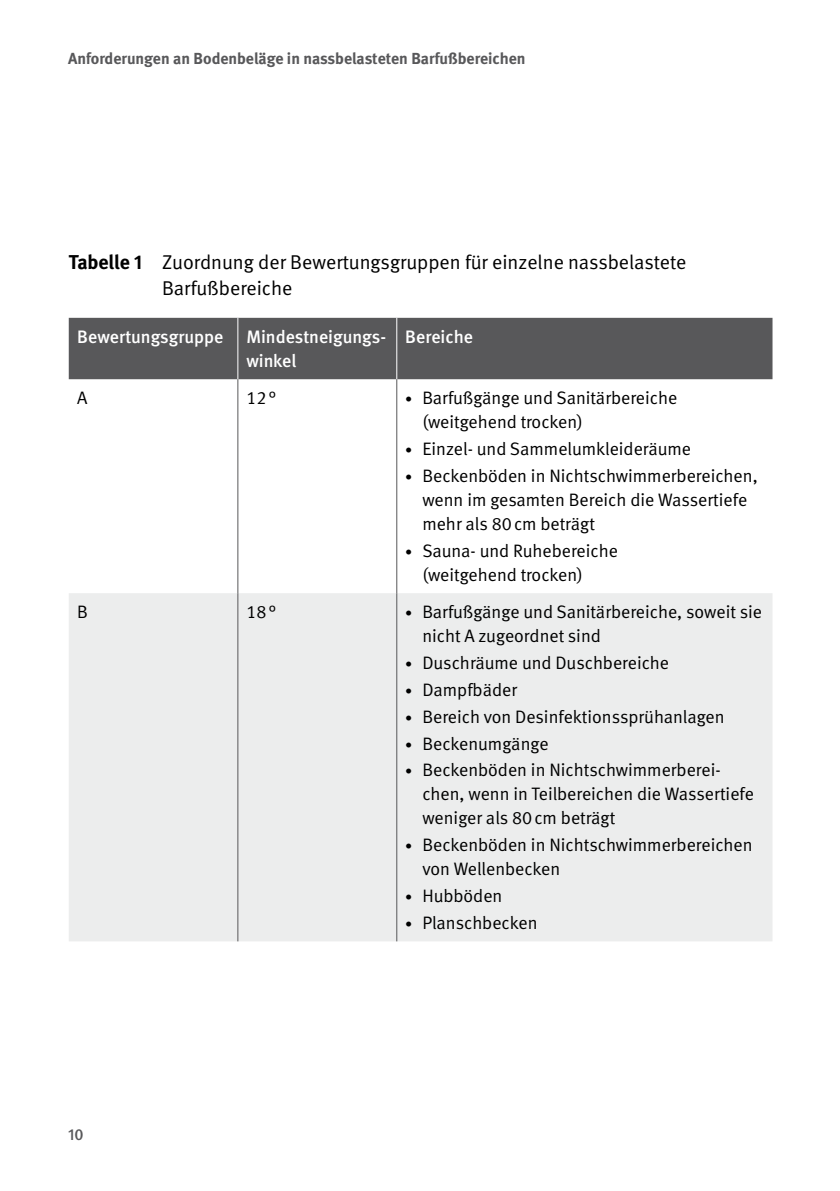
<style>
.page{position:relative;width:840px;height:1191px;background:#fff}
.page>*{position:absolute;margin:0;border:0;box-sizing:border-box;transform-origin:0 0}
.t1{font:20px/25.6px "DGUV Meta";color:#000}
.t2{font:18px/24px "DGUV Meta";color:#000}
.t3{font:500 18px/24px "DGUV Meta";color:#fff}
.t4{font:700 16px "DGUV Meta";color:#58585a}
.t5{font:500 16px "DGUV Meta";color:#58585a}
.s1{font-weight:700}
.s2{font-size:14px}
</style>
<div class="page">
<div style="left:69px;top:318px;width:703px;height:61px;background:#58585a"></div>
<div style="left:69px;top:593px;width:703px;height:348px;background:#eceded"></div>
<hr style="left:237px;top:318px;width:1px;height:61px;background:#fff">
<hr style="left:396px;top:318px;width:1px;height:61px;background:#fff">
<hr style="left:237px;top:379px;width:1px;height:214px;background:#58585a">
<hr style="left:396px;top:379px;width:1px;height:214px;background:#58585a">
<hr style="left:237px;top:593px;width:1px;height:348px;background:#58585a">
<hr style="left:396px;top:593px;width:1px;height:348px;background:#58585a">
<p class="t4" style="left:68px;top:49px;width:458px">Anforderungen an Bodenbeläge in nassbelasteten Barfußbereichen</p>
<p class="t1" style="left:162px;top:250px;width:525px;text-indent:-93px"><span class="s1">Tabelle 1</span> Zuordnung der Bewertungsgruppen für einzelne nassbelastete<br>Barfußbereiche</p>
<p class="t3" style="left:77px;top:325px;width:147px">Bewertungsgruppe</p>
<p class="t3" style="left:246px;top:325px;width:141px">Mindestneigungs&shy;winkel</p>
<p class="t3" style="left:405px;top:325px;width:69px">Bereiche</p>
<p class="t2" style="left:77px;top:386px;width:12px">A</p>
<p class="t2" style="left:246px;top:386px;width:31px">12°</p>
<p class="t2" style="left:422px;top:386px;width:256px;text-indent:-17px"><span class="s2">•</span> Barfußgänge und Sanitärbereiche (weitgehend trocken)</p>
<p class="t2" style="left:405px;top:437px;width:287px"><span class="s2">•</span> Einzel- und Sammelumkleideräume</p>
<p class="t2" style="left:422px;top:464px;width:337px;text-indent:-17px"><span class="s2">•</span> Beckenböden in Nichtschwimmerbereichen, wenn im gesamten Bereich die Wassertiefe mehr als 80cm beträgt</p>
<p class="t2" style="left:422px;top:539px;width:197px;text-indent:-17px"><span class="s2">•</span> Sauna- und Ruhebereiche (weitgehend trocken)</p>
<p class="t2" style="left:77px;top:600px;width:12px">B</p>
<p class="t2" style="left:246px;top:600px;width:31px">18°</p>
<p class="t2" style="left:422px;top:600px;width:341px;text-indent:-17px"><span class="s2">•</span> Barfußgänge und Sanitärbereiche, soweit sie nicht A zugeordnet sind</p>
<p class="t2" style="left:405px;top:651px;width:265px"><span class="s2">•</span> Duschräume und Duschbereiche</p>
<p class="t2" style="left:405px;top:678px;width:113px"><span class="s2">•</span> Dampfbäder</p>
<p class="t2" style="left:405px;top:705px;width:321px"><span class="s2">•</span> Bereich von Desinfektionssprühanlagen</p>
<p class="t2" style="left:405px;top:731px;width:145px"><span class="s2">•</span> Beckenumgänge</p>
<p class="t2" style="left:422px;top:758px;width:333px;text-indent:-17px"><span class="s2">•</span> Beckenböden in Nichtschwimmerberei&shy;chen, wenn in Teilbereichen die Wassertiefe weniger als 80cm beträgt</p>
<p class="t2" style="left:422px;top:833px;width:331px;text-indent:-17px"><span class="s2">•</span> Beckenböden in Nichtschwimmerbereichen von Wellenbecken</p>
<p class="t2" style="left:405px;top:884px;width:98px"><span class="s2">•</span> Hubböden</p>
<p class="t2" style="left:405px;top:911px;width:134px"><span class="s2">•</span> Planschbecken</p>
<p class="t5" style="left:68px;top:1124px;width:17px">10</p>
</div>
